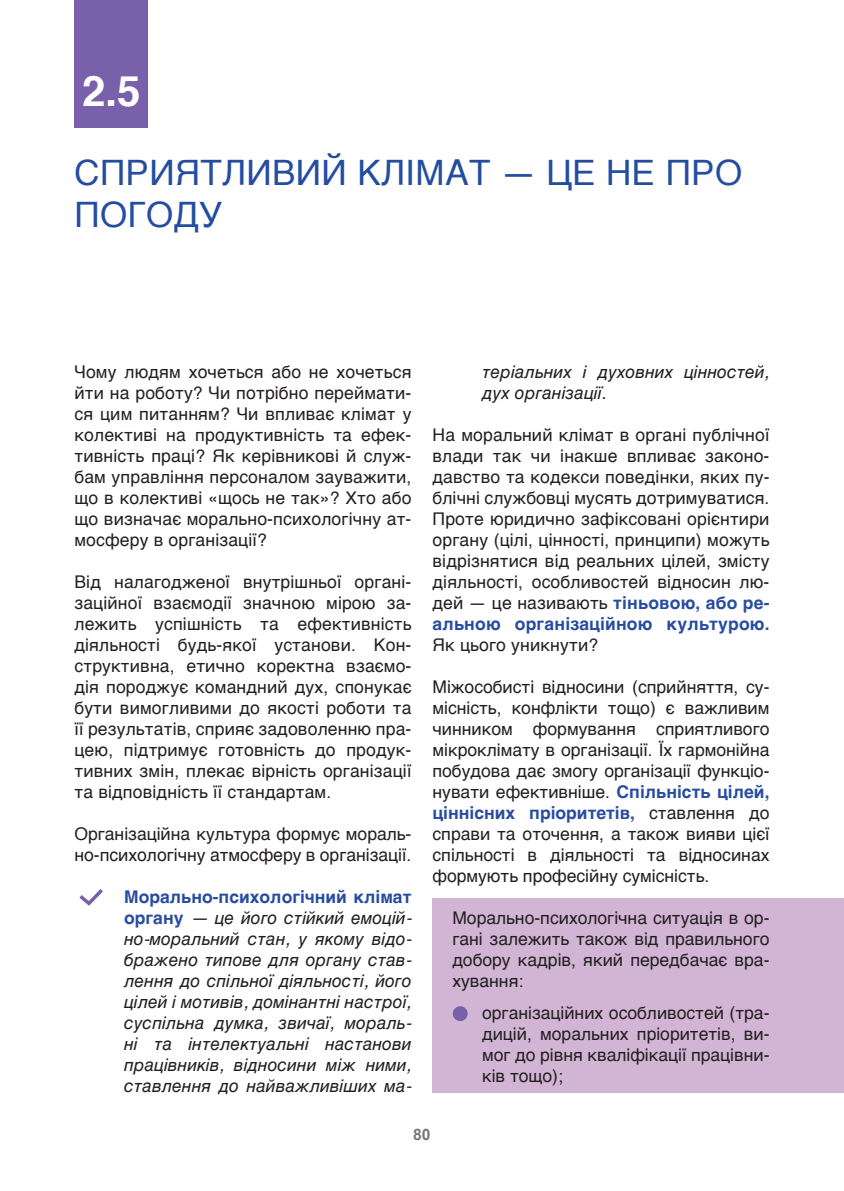
<style>
.page{position:relative;width:844px;height:1191px;background:#fff}
.page>*{position:absolute;margin:0;border:0;box-sizing:border-box;transform-origin:0 0}
.t1{font:700 42px "Helvetica";color:#fff}
.t2{font:35px/42px "Helvetica";letter-spacing:.01em;color:#244da0}
.t3{font:17.5px/21px "Helvetica";color:#231f20;text-align:justify}
.t4{font:italic 17.5px/21px "Helvetica";color:#231f20;text-align:justify}
.t5{font:700 15.75px "Arial";color:#76787b}
.s1{font-weight:700;font-style:normal;color:#274ca0}
.s2{font-weight:700;color:#274ca0}
</style>
<div class="page">
<hr style="left:843px;top:74px;width:1px;height:168px;background:#d2b5d5">
<div style="left:432px;top:897px;width:411px;height:195px;background:#d2b5d5"></div>
<div style="left:452px;top:1006px;width:15px;height:15px;background:#7960aa;border-radius:50%"></div>
<div style="left:74px;top:0;width:74px;height:127px;background:#7960aa"></div>
<svg style="left:79px;top:889px;width:24px;height:17px"></svg>
<h1 class="t1" style="left:82px;top:58px;width:60px">2.5</h1>
<h2 class="t2" style="left:74px;top:153px;width:669px">СПРИЯТЛИВИЙ КЛІМАТ — ЦЕ НЕ ПРО<br>ПОГОДУ</h2>
<p class="t3" style="left:74px;top:362px;width:338px">Чому людям хочеться або не хочеться йти на роботу? Чи потрібно переймати&shy;ся цим питанням? Чи впливає клімат у колективі на продуктивність та ефек&shy;тивність праці? Як керівникові й служ&shy;бам управління персоналом зауважити, що в колективі «щось не так»? Хто або що визначає морально-психологічну ат&shy;мосферу в організації?</p>
<p class="t3" style="left:74px;top:572px;width:338px">Від налагодженої внутрішньої органі&shy;заційної взаємодії значною мірою за&shy;лежить успішність та ефективність діяльності будь-якої установи. Кон&shy;структивна, етично коректна взаємо&shy;дія породжує командний дух, спонукає бути вимогливими до якості роботи та її результатів, сприяє задоволенню пра&shy;цею, підтримує готовність до продук&shy;тивних змін, плекає вірність організації та відповідність її стандартам.</p>
<p class="t3" style="left:74px;top:824px;width:338px">Організаційна культура формує мораль&shy;но-психологічну атмосферу в організації.</p>
<p class="t4" style="left:124px;top:886px;width:289px"><span class="s1">Морально-психологічний клімат органу</span> — це його стійкий емоцій&shy;но-моральний стан, у якому відо&shy;бражено типове для органу став&shy;лення до спільної діяльності, його цілей і мотивів, домінантні настрої, суспільна думка, звичаї, мораль&shy;ні та інтелектуальні настанови працівників, відносини між ними, ставлення до найважливіших ма-</p>
<p class="t4" style="left:482px;top:361px;width:289px">теріальних і духовних цінностей, дух організації.</p>
<p class="t3" style="left:432px;top:425px;width:338px">На моральний клімат в органі публічної влади так чи інакше впливає законо&shy;давство та кодекси поведінки, яких пу&shy;блічні службовці мусять дотримуватися.<br>Проте юридично зафіксовані орієнтири органу (цілі, цінності, принципи) можуть відрізнятися від реальних цілей, змісту діяльності, особливостей відносин лю&shy;дей — це називають <span class="s2">тіньовою, або ре&shy;альною організаційною культурою.</span></p>
<p class="t3" style="left:432px;top:635px;width:167px">Як цього уникнути?</p>
<p class="t3" style="left:432px;top:677px;width:338px">Міжособисті відносини (сприйняття, су&shy;місність, конфлікти тощо) є важливим чинником формування сприятливого мікроклімату в організації. Їх гармонійна побудова дає змогу організації функціо&shy;нувати ефективніше. <span class="s2">Спільність цілей, ціннісних пріоритетів,</span> ставлення до справи та оточення, а також вияви цієї спільності в діяльності та відносинах формують професійну сумісність.</p>
<p class="t3" style="left:452px;top:908px;width:318px">Морально-психологічна ситуація в ор&shy;гані залежить також від правильного добору кадрів, який передбачає вра&shy;хування:</p>
<p class="t3" style="left:482px;top:1002px;width:289px">організаційних особливостей (тра&shy;дицій, моральних пріоритетів, ви&shy;мог до рівня кваліфікації працівни&shy;ків тощо);</p>
<p class="t5" style="left:413px;top:1124px;width:19px">80</p>
</div>
